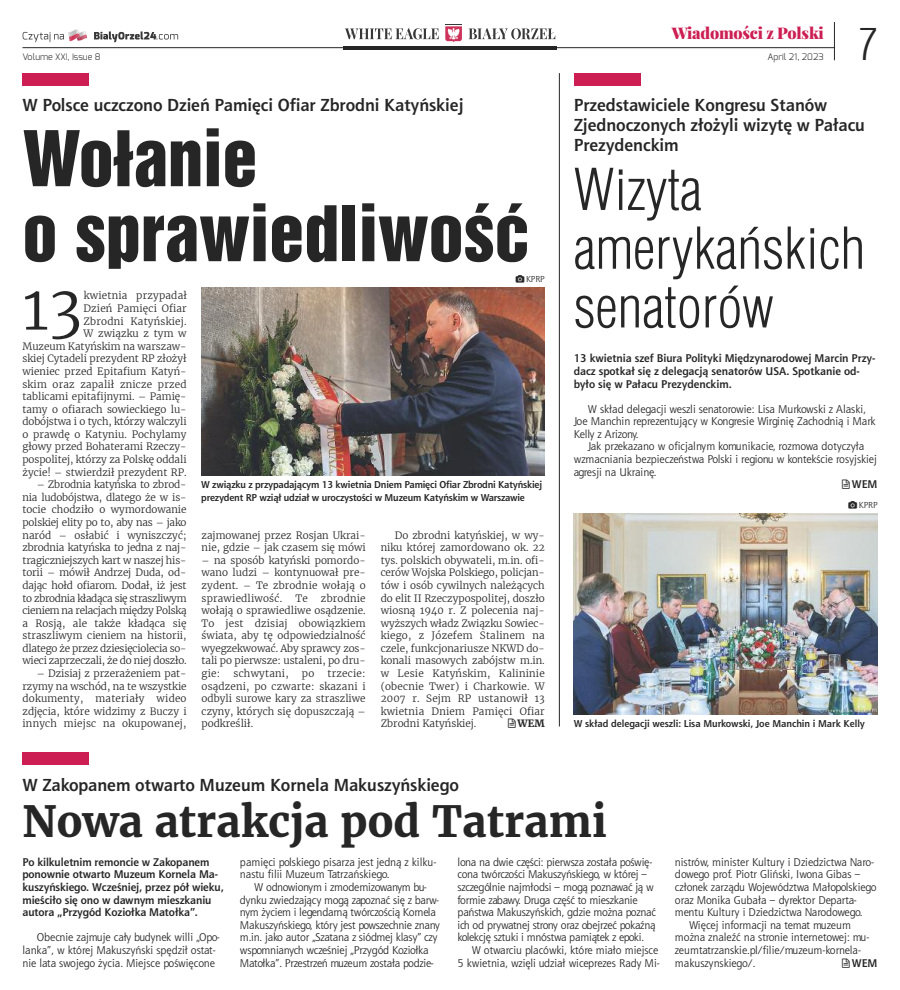
<style>
.page{position:relative;width:900px;height:990px;background:#fff}
.page>*{position:absolute;margin:0;border:0;box-sizing:border-box;transform-origin:0 0}
.t1{font:70px/75px "Switzerland Inserat";color:#272627}
.t2{font:300 60.75px "Merriweather";color:#272627}
.t3{font:300 56.25px/58.8px "Switzerland Cond";color:#272627}
.t4{font:300 43.62px "Switzerland Cond";color:#272627}
.t5{font:700 42.5px "Merriweather";color:#272627}
.t6{font:700 17.5px/20px "Aerton EFN";color:#272627}
.t7{font:900 15.62px "Playfair Display";letter-spacing:-.015em;color:#cc1e52}
.t8{font:11.25px/12.6px "Aerton EFN";letter-spacing:-.015em;color:#272627}
.t9{font:700 11.25px/12.6px "Aerton EFN";letter-spacing:-.005em;color:#272627}
.t10{font:300 10px/12.6px "Merriweather";color:#272627;text-align:justify}
.t11{font:700 10px/12.6px "Aerton EFN";letter-spacing:-.015em;color:#272627}
.t12{font:300 10px "Merriweather";letter-spacing:.02em;color:#272627}
.t13{font:700 10px "Merriweather";color:#272627}
.t14{font:300 9px "Exo";color:#272627}
.t15{font:8.75px "Aerton EFN";color:#272627}
</style>
<div class="page">
<div style="left:22px;top:73px;width:67px;height:13px;background:#cc1e52"></div>
<div style="left:574px;top:73px;width:66px;height:12px;background:#cc1e52"></div>
<img style="left:574px;top:514px;width:304px;height:201px">
<img style="left:201px;top:287px;width:344px;height:189px">
<hr style="left:559px;top:73px;width:1px;height:653px;background:#272627">
<div style="left:22px;top:753px;width:67px;height:12px;background:#cc1e52"></div>
<hr style="left:343px;top:46px;width:214px;height:3px;background:#272627">
<hr style="left:834px;top:22px;width:1px;height:38px;background:#272627">
<svg style="left:23px;top:30px;width:64px;height:12px"></svg>
<svg style="left:94px;top:31px;width:84px;height:11px"></svg>
<svg style="left:345px;top:28px;width:94px;height:11px"></svg>
<svg style="left:469px;top:28px;width:86px;height:11px"></svg>
<svg style="left:445px;top:26px;width:17px;height:16px"></svg>
<hr style="left:22px;top:47px;width:813px;height:1px;background:#272627">
<h3 class="t7" style="left:672px;top:25px;width:154px">Wiadomości z Polski</h3>
<p class="t14" style="left:22px;top:51px;width:80px">Volume XXI, Issue 8</p>
<p class="t14" style="left:768px;top:51px;width:58px">April 21, 2023</p>
<h3 class="t4" style="left:858px;top:19px;width:21px">7</h3>
<h3 class="t6" style="left:23px;top:97px;width:443px">W Polsce uczczono Dzień Pamięci Ofiar Zbrodni Katyńskiej</h3>
<h1 class="t1" style="left:23px;top:121px;width:509px">Wołanie<br>o sprawiedliwość</h1>
<p class="t15" style="left:526px;top:275px;width:20px">KPRP</p>
<h2 class="t2" style="left:22px;top:270px;width:61px">13</h2>
<p class="t10" style="left:22px;top:290px;width:166px;text-align:right">kwietnia przypadał<br>Dzień Pamięci Ofiar<br>Zbrodni Katyńskiej.<br>W związku z tym w<br>Muzeum Katyńskim na warszaw&shy;skiej Cytadeli prezydent RP złożył wieniec przed Epitafium Katyń&shy;skim oraz zapalił znicze przed tablicami epitafijnymi. – Pamię&shy;tamy o ofiarach sowieckiego lu&shy;dobójstwa i o tych, którzy walczyli o prawdę o Katyniu. Pochylamy głowy przed Bohaterami Rzeczy&shy;pospolitej, którzy za Polskę oddali życie! – stwierdził prezydent RP.</p>
<p class="t10" style="left:22px;top:478px;width:166px;text-indent:14px">– Zbrodnia katyńska to zbrod&shy;nia ludobójstwa, dlatego że w is&shy;tocie chodziło o wymordowanie polskiej elity po to, aby nas – jako naród – osłabić i wyniszczyć; zbrodnia katyńska to jedna z naj&shy;tragiczniejszych kart w naszej his&shy;torii – mówił Andrzej Duda, od&shy;dając hołd ofiarom. Dodał, iż jest to zbrodnia kładąca się straszliwym cieniem na relacjach między Polską a Rosją, ale także kładąca się straszliwym cieniem na historii, dlatego że przez dziesięciolecia so&shy;wieci zaprzeczali, że do niej doszło.</p>
<p class="t10" style="left:22px;top:667px;width:166px;text-indent:14px">– Dzisiaj z przerażeniem pat&shy;rzymy na wschód, na te wszystkie dokumenty, materiały wideo zdjęcia, które widzimy z Buczy i innych miejsc na okupowanej,</p>
<p class="t11" style="left:201px;top:479px;width:343px">W związku z przypadającym 13 kwietnia Dniem Pamięci Ofiar Zbrodni Katyńskiej prezydent RP wziął udział w uroczystości w Muzeum Katyńskim w Warszawie</p>
<p class="t10" style="left:202px;top:529px;width:166px">zajmowanej przez Rosjan Ukrai&shy;nie, gdzie – jak czasem się mówi</p>
<p class="t10" style="left:202px;top:554px;width:166px">– na sposób katyński pomordo&shy;wano ludzi – kontynuował pre&shy;zydent. – Te zbrodnie wołają o sprawiedliwość.</p>
<p class="t10" style="left:202px;top:592px;width:166px;text-indent:119px">zbrodnie wołają o sprawiedliwe osądzenie.<br>To jest dzisiaj obowiązkiem świata, aby tę odpowiedzialność wyegzekwować. Aby sprawcy zos&shy;tali po pierwsze: ustaleni, po dru&shy;gie:</p>
<p class="t10" style="left:295px;top:592px;width:14px">Te</p>
<p class="t12" style="left:234px;top:667px;width:57px">schwytani,</p>
<p class="t10" style="left:302px;top:667px;width:14px">po</p>
<p class="t10" style="left:202px;top:667px;width:166px;text-indent:126px">trzecie: osądzeni, po czwarte: skazani i odbyli surowe kary za straszliwe czyny, których się dopuszczają – podkreślił.</p>
<p class="t10" style="left:381px;top:529px;width:166px;text-indent:14px">Do zbrodni katyńskiej, w wy&shy;niku której zamordowano ok. 22 tys. polskich obywateli, m.in. ofi&shy;cerów Wojska Polskiego, policjan&shy;tów i osób cywilnych należących do elit II Rzeczypospolitej, doszło wiosną 1940 r. Z polecenia naj&shy;wyższych władz Związku Sowiec&shy;kiego, z Józefem Stalinem na czele, funkcjonariusze NKWD do&shy;konali masowych zabójstw m.in. w Lesie Katyńskim, Kalininie (obecnie Twer) i Charkowie. W 2007 r. Sejm RP ustanowił 13 kwietnia Dniem Pamięci Ofiar Zbrodni Katyńskiej.</p>
<p class="t13" style="left:518px;top:718px;width:29px">weM</p>
<h3 class="t6" style="left:574px;top:97px;width:293px">Przedstawiciele Kongresu Stanów<br>Zjednoczonych złożyli wizytę w Pałacu<br>Prezydenckim</h3>
<h3 class="t3" style="left:574px;top:160px;width:293px">Wizyta amerykańskich senatorów</h3>
<p class="t9" style="left:574px;top:353px;width:303px">13 kwietnia szef Biura Polityki Międzynarodowej Marcin Przy&shy;dacz spotkał się z delegacją senatorów USA. Spotkanie od&shy;było się w Pałacu Prezydenckim.</p>
<p class="t8" style="left:574px;top:403px;width:303px;text-indent:14px">W skład delegacji weszli senatorowie: Lisa Murkowski z Alaski,<br>Joe Manchin reprezentujący w Kongresie Wirginię Zachodnią i Mark<br>Kelly z Arizony.</p>
<p class="t8" style="left:574px;top:441px;width:305px;text-indent:14px">Jak przekazano w oficjalnym komunikacie, rozmowa dotyczyła wzmacniania bezpieczeństwa Polski i regionu w kontekście rosyjskiej agresji na Ukrainę.</p>
<p class="t9" style="left:852px;top:479px;width:27px">WEM</p>
<p class="t15" style="left:859px;top:502px;width:20px">KPRP</p>
<p class="t11" style="left:574px;top:718px;width:293px">W skład delegacji weszli: Lisa Murkowski, Joe Manchin i Mark Kelly</p>
<h3 class="t6" style="left:22px;top:776px;width:438px">W Zakopanem otwarto Muzeum Kornela Makuszyńskiego</h3>
<h3 class="t5" style="left:22px;top:795px;width:586px">nowa atrakcja pod tatrami</h3>
<p class="t9" style="left:22px;top:857px;width:203px">Po kilkuletnim remoncie w Zakopanem ponownie otwarto Muzeum Kornela Ma&shy;kuszyńskiego. Wcześniej, przez pół wieku, mieściło się ono w dawnym mieszkaniu autora „Przygód Koziołka Matołka”.</p>
<p class="t8" style="left:22px;top:932px;width:199px;text-indent:14px">Obecnie zajmuje cały budynek willi „Opo&shy;lanka”, w której Makuszyński spędził ostat&shy;nie lata swojego życia. Miejsce poświęcone</p>
<p class="t8" style="left:240px;top:857px;width:198px">pamięci polskiego pisarza jest jedną z kilku&shy;nastu filii Muzeum Tatrzańskiego.</p>
<p class="t8" style="left:240px;top:882px;width:202px;text-indent:14px">W odnowionym i zmodernizowanym bu&shy;dynku zwiedzający mogą zapoznać się z barw&shy;nym życiem i legendarną twórczością Kornela Makuszyńskiego, który jest powszechnie znany m.in. jako autor „Szatana z siódmej klasy” czy wspomnianych wcześniej „Przygód Koziołka Matołka”. Przestrzeń muzeum została podzie-</p>
<p class="t8" style="left:457px;top:857px;width:200px">lona na dwie części: pierwsza została poświę&shy;cona twórczości Makuszyńskiego, w której – szczególnie najmłodsi – mogą poznawać ją w formie zabawy. Druga część to mieszkanie państwa Makuszyńskich, gdzie można poznać ich od prywatnej strony oraz obejrzeć pokaźną kolekcję sztuki i mnóstwa pamiątek z epoki.</p>
<p class="t8" style="left:457px;top:945px;width:204px;text-align:right">W otwarciu placówki, które miało miejsce<br>5 kwietnia, wzięli udział wiceprezes Rady Mi-</p>
<p class="t8" style="left:675px;top:857px;width:201px">nistrów, minister Kultury i Dziedzictwa Naro-</p>
<p class="t8" style="left:675px;top:869px;width:187px">dowego prof. Piotr Gliński, Iwona Gibas –</p>
<p class="t8" style="left:675px;top:882px;width:203px">członek zarządu Województwa Małopolskiego</p>
<p class="t8" style="left:675px;top:894px;width:184px">oraz Monika Gubała – dyrektor Departa-</p>
<p class="t8" style="left:675px;top:907px;width:189px">mentu Kultury i Dziedzictwa Narodowego.</p>
<p class="t8" style="left:689px;top:919px;width:163px">Więcej informacji na temat muzeum</p>
<p class="t8" style="left:675px;top:932px;width:196px">można znaleźć na stronie internetowej: mu-</p>
<p class="t8" style="left:675px;top:945px;width:188px">zeumtatrzanskie.pl/filie/muzeum-kornela-</p>
<p class="t8" style="left:675px;top:957px;width:82px">makuszynskiego/.</p>
<p class="t9" style="left:852px;top:957px;width:27px">WEM</p>
</div>
